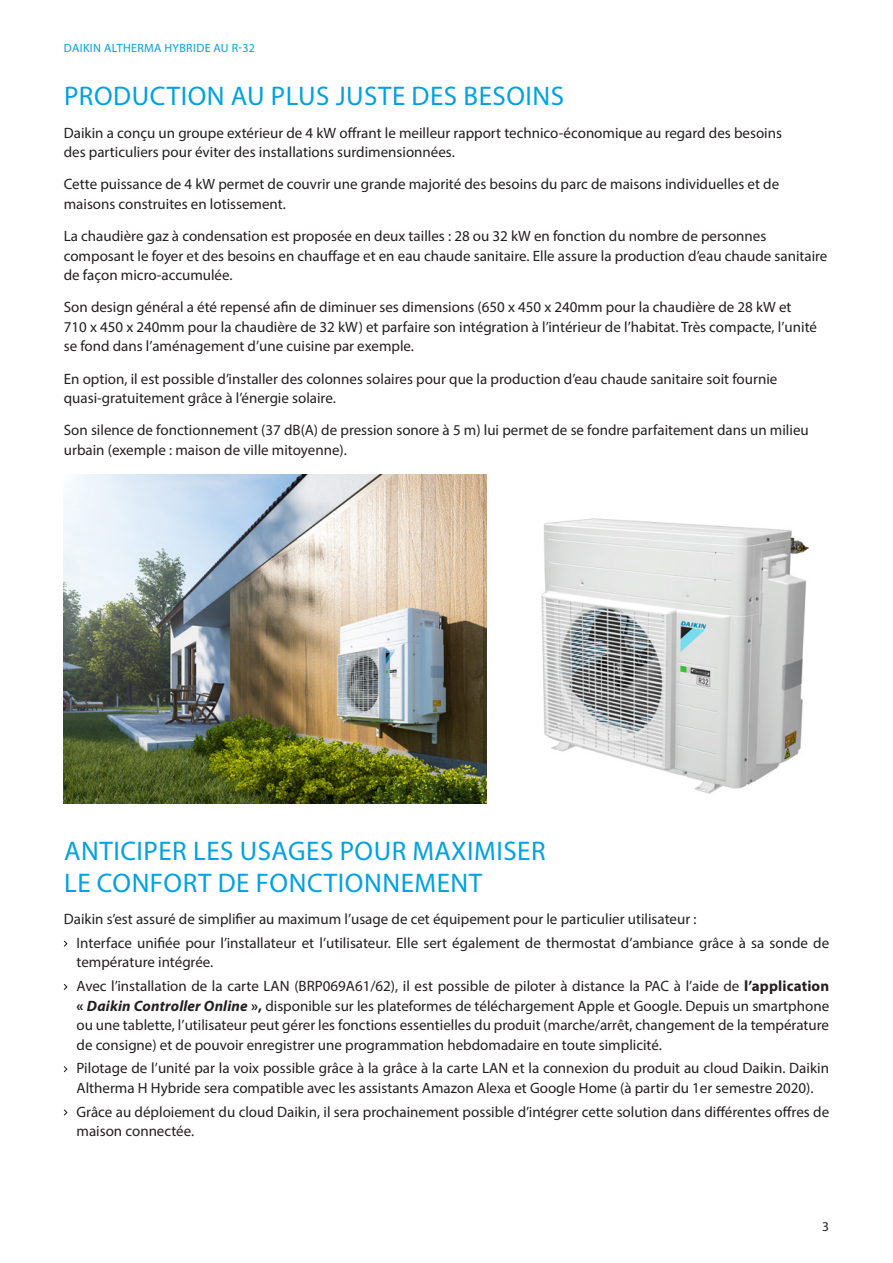
<style>
.page{position:relative;width:893px;height:1263px;background:#fff}
.page>*{position:absolute;margin:0;border:0;box-sizing:border-box;transform-origin:0 0}
.Normal_wrd_1{font:27px/31.5px "Myriad Pro";letter-spacing:.02em;color:#00a1e3}
.Normal_wrd_1-2{font:15px/19.5px "Myriad Pro";color:#231f20}
.retrait{font:15px/19.5px "Myriad Pro";color:#231f20}
.t1{font:13.5px "Myriad Pro";color:#231f20}
.t2{font:12px "Myriad Pro";letter-spacing:.03em;color:#00a1e3}
.s1{font-weight:700}
.s2{font-weight:700;font-style:italic}
</style>
<div class="page">
<img style="left:64px;top:475px;width:422px;height:328px">
<img style="left:541px;top:518px;width:268px;height:276px">
<svg style="left:63px;top:940px;width:5px;height:7px"></svg>
<svg style="left:63px;top:984px;width:5px;height:6px"></svg>
<svg style="left:63px;top:1066px;width:5px;height:7px"></svg>
<svg style="left:64px;top:1109px;width:4px;height:7px"></svg>
<p class="t2" style="left:64px;top:40px;width:193px">DAIKIN ALTHERMA HYBRIDE AU R-32</p>
<p class="Normal_wrd_1" style="left:64px;top:80px;width:502px">PRODUCTION AU PLUS JUSTE DES BESOINS</p>
<p class="Normal_wrd_1-2" style="left:64px;top:123px;width:720px">Daikin a conçu un groupe extérieur de 4 kW offrant le meilleur rapport technico-économique au regard des besoins des particuliers pour éviter des installations surdimensionnées.</p>
<p class="Normal_wrd_1-2" style="left:64px;top:174px;width:717px">Cette puissance de 4 kW permet de couvrir une grande majorité des besoins du parc de maisons individuelles et de maisons construites en lotissement.</p>
<p class="Normal_wrd_1-2" style="left:64px;top:226px;width:765px">La chaudière gaz à condensation est proposée en deux tailles : 28 ou 32 kW en fonction du nombre de personnes composant le foyer et des besoins en chauffage et en eau chaude sanitaire. Elle assure la production d’eau chaude sanitaire de façon micro-accumulée.</p>
<p class="Normal_wrd_1-2" style="left:64px;top:297px;width:755px">Son design général a été repensé afin de diminuer ses dimensions (650 x 450 x 240mm pour la chaudière de 28 kW et<br>710 x 450 x 240mm pour la chaudière de 32 kW) et parfaire son intégration à l’intérieur de l’habitat. Très compacte, l’unité se fond dans l’aménagement d’une cuisine par exemple.</p>
<p class="Normal_wrd_1-2" style="left:64px;top:369px;width:715px">En option, il est possible d’installer des colonnes solaires pour que la production d’eau chaude sanitaire soit fournie quasi-gratuitement grâce à l’énergie solaire.</p>
<p class="Normal_wrd_1-2" style="left:64px;top:420px;width:746px">Son silence de fonctionnement (37 dB(A) de pression sonore à 5 m) lui permet de se fondre parfaitement dans un milieu urbain (exemple : maison de ville mitoyenne).</p>
<p class="Normal_wrd_1" style="left:64px;top:835px;width:483px">ANTICIPER LES USAGES POUR MAXIMISER<br>LE CONFORT DE FONCTIONNEMENT</p>
<p class="Normal_wrd_1-2" style="left:64px;top:909px;width:634px">Daikin s’est assuré de simplifier au maximum l’usage de cet équipement pour le particulier utilisateur :</p>
<p class="retrait" style="left:77px;top:933px;width:754px">Interface unifiée pour l’installateur et l’utilisateur. Elle sert également de thermostat d’ambiance grâce à sa sonde de température intégrée.</p>
<p class="retrait" style="left:77px;top:976px;width:754px;text-align:justify">Avec l’installation de la carte LAN (BRP069A61/62), il est possible de piloter à distance la PAC à l’aide de <span class="s1">l’application «</span> <span class="s2">Daikin Controller Online</span> <span class="s1">»,</span> disponible sur les plateformes de téléchargement Apple et Google. Depuis un smartphone ou une tablette, l’utilisateur peut gérer les fonctions essentielles du produit (marche/arrêt, changement de la température de consigne) et de pouvoir enregistrer une programmation hebdomadaire en toute simplicité.</p>
<p class="retrait" style="left:77px;top:1058px;width:754px">Pilotage de l’unité par la voix possible grâce à la grâce à la carte LAN et la connexion du produit au cloud Daikin. Daikin<br>Altherma H Hybride sera compatible avec les assistants Amazon Alexa et Google Home (à partir du 1er semestre 2020).</p>
<p class="retrait" style="left:77px;top:1101px;width:754px">Grâce au déploiement du cloud Daikin, il sera prochainement possible d’intégrer cette solution dans différentes offres de maison connectée.</p>
<p class="t1" style="left:822px;top:1218px;width:8px">3</p>
</div>
